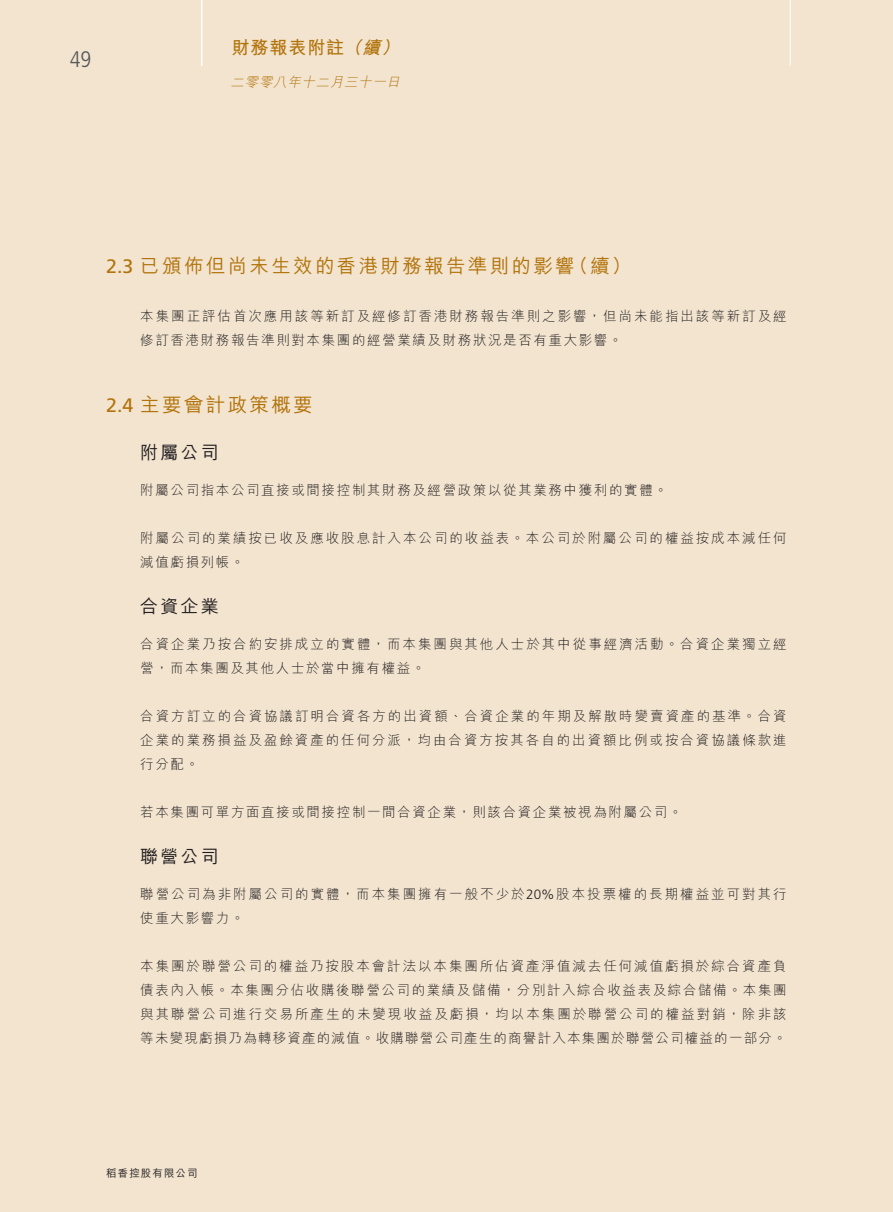
<style>
.page{position:relative;width:893px;height:1212px;background:#f2e4cf}
.page>*{position:absolute;margin:0;border:0;box-sizing:border-box;transform-origin:0 0}
.t1{font:300 condensed 22.5px "Frutiger LT Std";color:#57585a}
.t2{font:500 19.5px "M Hei HK";letter-spacing:.12em;color:#b2730b}
.t3{font:500 18px "M Hei HK";letter-spacing:.12em;color:#231f20}
.t4{font:700 18px "M Hei HK";letter-spacing:.05em;color:#b2730b}
.t5{font:300 13.5px/24px "M Hei HK";letter-spacing:.145em;color:#231f20}
.t6{font:300 13.5px "M Hei HK";letter-spacing:.12em;color:#231f20}
.t7{font:italic 300 13.5px "M Hei HK";color:#b2730b}
.t8{font:500 10.5px "M Hei HK";letter-spacing:.1em;color:#231f20}
.s1{font-style:italic}
.s2{font-family:"Frutiger LT Std";font-weight:400}
.s3{font-family:"Frutiger LT Std"}
</style>
<div class="page">
<hr style="left:201px;top:0;width:1px;height:66px;background:#fff">
<hr style="left:790px;top:0;width:1px;height:66px;background:#fff">
<h1 class="t1" style="left:70px;top:50px;width:23px">49</h1>
<h3 class="t4" style="left:232px;top:41px;width:173px">財務報表附註<span class="s1">（續）</span></h3>
<p class="t7" style="left:231px;top:76px;width:174px">二零零八年十二月三十一日</p>
<h2 class="t2" style="left:106px;top:258px;width:527px"><span class="s2">2.3</span> 已頒佈但尚未生效的香港財務報告準則的影響（續）</h2>
<p class="t5" style="left:140px;top:306px;width:648px">本集團正評估首次應用該等新訂及經修訂香港財務報告準則之影響，但尚未能指出該等新訂及經修訂香港財務報告準則對本集團的經營業績及財務狀況是否有重大影響。</p>
<h2 class="t2" style="left:106px;top:398px;width:208px"><span class="s2">2.4</span> 主要會計政策概要</h2>
<h3 class="t3" style="left:140px;top:445px;width:80px">附屬公司</h3>
<p class="t6" style="left:140px;top:485px;width:529px">附屬公司指本公司直接或間接控制其財務及經營政策以從其業務中獲利的實體。</p>
<p class="t5" style="left:140px;top:528px;width:648px">附屬公司的業績按已收及應收股息計入本公司的收益表。本公司於附屬公司的權益按成本減任何減值虧損列帳。</p>
<h3 class="t3" style="left:140px;top:599px;width:80px">合資企業</h3>
<p class="t5" style="left:140px;top:634px;width:648px">合資企業乃按合約安排成立的實體，而本集團與其他人士於其中從事經濟活動。合資企業獨立經營，而本集團及其他人士於當中擁有權益。</p>
<p class="t5" style="left:140px;top:706px;width:648px;text-align:justify">合資方訂立的合資協議訂明合資各方的出資額、合資企業的年期及解散時變賣資產的基準。合資企業的業務損益及盈餘資產的任何分派，均由合資方按其各自的出資額比例或按合資協議條款進行分配。</p>
<p class="t6" style="left:140px;top:807px;width:543px">若本集團可單方面直接或間接控制一間合資企業，則該合資企業被視為附屬公司。</p>
<h3 class="t3" style="left:140px;top:849px;width:80px">聯營公司</h3>
<p class="t5" style="left:140px;top:884px;width:648px">聯營公司為非附屬公司的實體，而本集團擁有一般不少於<span class="s3">20%</span>股本投票權的長期權益並可對其行使重大影響力。</p>
<p class="t5" style="left:140px;top:956px;width:648px;text-align:justify">本集團於聯營公司的權益乃按股本會計法以本集團所佔資產淨值減去任何減值虧損於綜合資產負債表內入帳。本集團分佔收購後聯營公司的業績及儲備，分別計入綜合收益表及綜合儲備。本集團與其聯營公司進行交易所產生的未變現收益及虧損，均以本集團於聯營公司的權益對銷，除非該等未變現虧損乃為轉移資產的減值。收購聯營公司產生的商譽計入本集團於聯營公司權益的一部分。</p>
<p class="t8" style="left:106px;top:1169px;width:93px">稻香控股有限公司</p>
</div>
